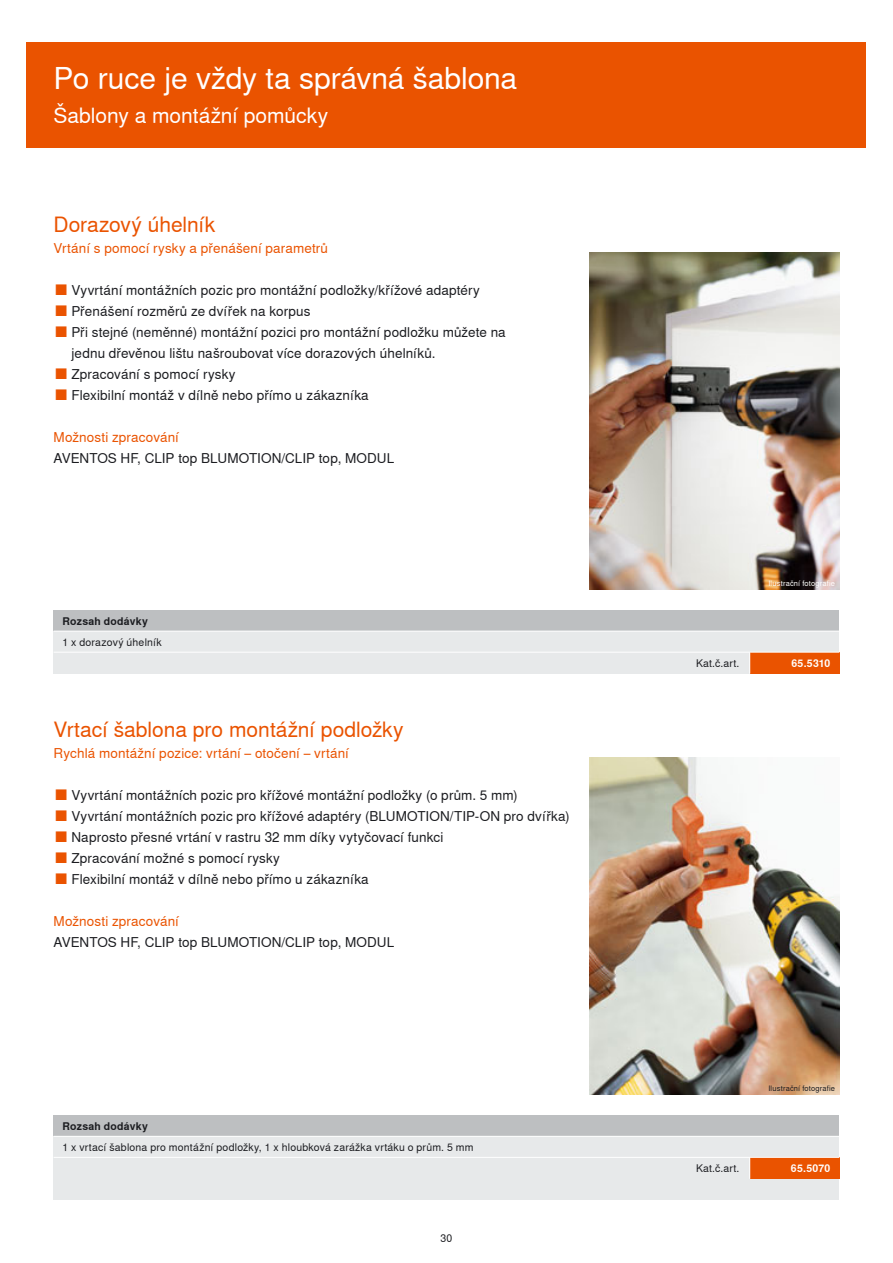
<style>
.page{position:relative;width:893px;height:1263px;background:#fff}
.page>*{position:absolute;margin:0;border:0;box-sizing:border-box;transform-origin:0 0}
.t1{font:30px "Nimbus Sans Global";color:#fff}
.t2{font:21px "Nimbus Sans Global";color:#ea5300}
.t3{font:21px "Nimbus Sans Global";color:#fff}
.t4{font:13.5px/21px "Nimbus Sans Global";letter-spacing:.01em;color:#1b1c20}
.t5{font:13.5px "Nimbus Sans Global";letter-spacing:.01em;color:#ea5300}
.t6{font:10.5px "Nimbus Sans Global";letter-spacing:.02em;color:#1b1c20}
.t7{font:700 10.5px "Nimbus Sans Global";letter-spacing:.02em;color:#1b1c20}
.t8{font:700 10.5px "Nimbus Sans Global";letter-spacing:.025em;color:#fff}
.t9{font:7.5px "Nimbus Sans Global";letter-spacing:.025em;color:#fff}
.t10{font:7.5px "Nimbus Sans Global";letter-spacing:.025em;color:#1b1c20}
.s1{font-size:18.75px;color:#ea5300}
</style>
<div class="page">
<div style="left:27px;top:42px;width:839px;height:105px;background:#ea5300"></div>
<div style="left:54px;top:610px;width:785px;height:21px;background:#bdbfc1"></div>
<div style="left:54px;top:631px;width:785px;height:43px;background:#e7e9ea"></div>
<div style="left:750px;top:652px;width:89px;height:22px;background:#ea5300"></div>
<div style="left:54px;top:1116px;width:785px;height:21px;background:#bdbfc1"></div>
<div style="left:54px;top:1137px;width:785px;height:63px;background:#e7e9ea"></div>
<div style="left:750px;top:1158px;width:89px;height:21px;background:#ea5300"></div>
<img style="left:589px;top:253px;width:250px;height:336px">
<img style="left:589px;top:758px;width:250px;height:336px">
<hr style="left:54px;top:631px;width:785px;height:1px;background:#fff">
<hr style="left:54px;top:652px;width:785px;height:1px;background:#fff">
<svg style="left:749px;top:653px;width:1px;height:20px"></svg>
<hr style="left:54px;top:1136px;width:785px;height:1px;background:#fff">
<hr style="left:54px;top:1157px;width:785px;height:1px;background:#fff">
<svg style="left:749px;top:1158px;width:1px;height:21px"></svg>
<h1 class="t1" style="left:54px;top:59px;width:465px">Po ruce je vždy ta správná šablona</h1>
<h2 class="t3" style="left:54px;top:102px;width:276px">Šablony a montážní pomůcky</h2>
<h2 class="t2" style="left:54px;top:211px;width:163px">Dorazový úhelník</h2>
<p class="t5" style="left:54px;top:239px;width:276px">Vrtání s pomocí rysky a přenášení parametrů</p>
<p class="t4" style="left:54px;top:279px;width:428px"><span class="s1">■</span>Vyvrtání montážních pozic pro montážní podložky/křížové adaptéry</p>
<p class="t4" style="left:54px;top:300px;width:259px"><span class="s1">■</span> Přenášení rozměrů ze dvířek na korpus</p>
<p class="t4" style="left:71px;top:321px;width:436px;text-indent:-18px"><span class="s1">■</span> Při stejné (neměnné) montážní pozici pro montážní podložku můžete na jednu dřevěnou lištu našroubovat více dorazových úhelníků.</p>
<p class="t4" style="left:54px;top:363px;width:183px"><span class="s1">■</span>Zpracování s pomocí rysky</p>
<p class="t4" style="left:54px;top:384px;width:317px"><span class="s1">■</span> Flexibilní montáž v dílně nebo přímo u zákazníka</p>
<p class="t5" style="left:54px;top:429px;width:127px">Možnosti zpracování</p>
<p class="t4" style="left:54px;top:447px;width:342px">AVENTOS HF, CLIP top BLUMOTION/CLIP top, MODUL</p>
<p class="t7" style="left:63px;top:614px;width:87px">Rozsah dodávky</p>
<p class="t6" style="left:63px;top:635px;width:101px">1 x dorazový úhelník</p>
<h2 class="t2" style="left:54px;top:716px;width:351px">Vrtací šablona pro montážní podložky</h2>
<p class="t5" style="left:54px;top:744px;width:297px">Rychlá montážní pozice: vrtání – otočení – vrtání</p>
<p class="t4" style="left:54px;top:784px;width:466px"><span class="s1">■</span> Vyvrtání montážních pozic pro křížové montážní podložky (o prům. 5 mm)</p>
<p class="t4" style="left:54px;top:805px;width:518px"><span class="s1">■</span> Vyvrtání montážních pozic pro křížové adaptéry (BLUMOTION/TIP-ON pro dvířka)</p>
<p class="t4" style="left:54px;top:826px;width:392px"><span class="s1">■</span> Naprosto přesné vrtání v rastru 32 mm díky vytyčovací funkci</p>
<p class="t4" style="left:54px;top:847px;width:228px"><span class="s1">■</span> Zpracování možné s pomocí rysky</p>
<p class="t4" style="left:54px;top:868px;width:317px"><span class="s1">■</span> Flexibilní montáž v dílně nebo přímo u zákazníka</p>
<p class="t5" style="left:54px;top:913px;width:127px">Možnosti zpracování</p>
<p class="t4" style="left:54px;top:932px;width:342px">AVENTOS HF, CLIP top BLUMOTION/CLIP top, MODUL</p>
<p class="t7" style="left:63px;top:1120px;width:87px">Rozsah dodávky</p>
<p class="t6" style="left:63px;top:1141px;width:412px">1 x vrtací šablona pro montážní podložky, 1 x hloubková zarážka vrtáku o prům. 5 mm</p>
<p class="t6" style="left:441px;top:1232px;width:13px">30</p>
<p class="t6" style="left:696px;top:657px;width:45px">Kat.č.art.</p>
<p class="t9" style="left:768px;top:578px;width:68px">Ilustrační fotografie</p>
<p class="t8" style="left:791px;top:656px;width:41px">65.5310</p>
<p class="t6" style="left:696px;top:1162px;width:45px">Kat.č.art.</p>
<p class="t10" style="left:768px;top:1083px;width:68px">Ilustrační fotografie</p>
<p class="t8" style="left:791px;top:1162px;width:41px">65.5070</p>
</div>
